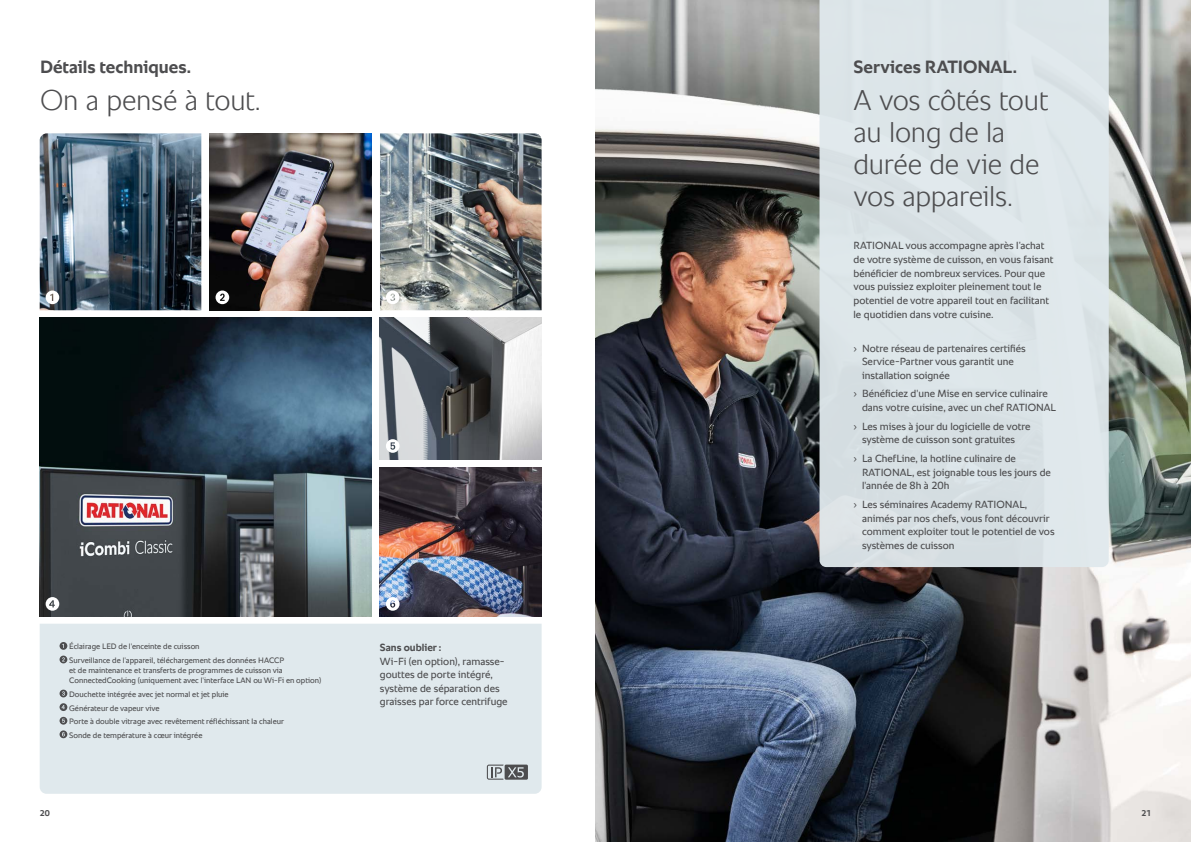
<style>
.page{position:relative;width:1191px;height:842px;background:#fff}
.page>*{position:absolute;margin:0;border:0;box-sizing:border-box;transform-origin:0 0}
.t1{font:300 29px/32px "RATIONAL Sans TT";letter-spacing:-.01em;color:#4d4d4f}
.t2{font:700 18px "RATIONAL Sans TT";color:#4d4d4f}
.t3{font:10.5px/13.6px "RATIONAL Sans TT";color:#4d4d4f}
.t4{font:700 10.5px "RATIONAL Sans TT";color:#4d4d4f}
.t5{font:700 8.5px "RATIONAL Sans TT";color:#4d4d4f}
.t6{font:8px/13.6px "RATIONAL Sans TT";color:#4d4d4f}
</style>
<div class="page">
<img style="left:595px;top:0;width:596px;height:842px">
<div style="left:819px;top:0;width:289px;height:567px;background:#dce5e8"></div>
<img style="left:40px;top:133px;width:161px;height:177px">
<img style="left:210px;top:133px;width:161px;height:177px">
<img style="left:380px;top:133px;width:161px;height:177px">
<img style="left:40px;top:317px;width:332px;height:300px">
<img style="left:380px;top:467px;width:161px;height:150px">
<img style="left:380px;top:317px;width:161px;height:142px">
<svg style="left:46px;top:290px;width:13px;height:14px"></svg>
<svg style="left:215px;top:290px;width:14px;height:14px"></svg>
<svg style="left:386px;top:439px;width:13px;height:14px"></svg>
<svg style="left:386px;top:597px;width:13px;height:14px"></svg>
<svg style="left:386px;top:290px;width:13px;height:14px"></svg>
<div style="left:40px;top:624px;width:501px;height:170px;background:#e0e9ed"></div>
<svg style="left:60px;top:642px;width:7px;height:8px"></svg>
<svg style="left:60px;top:656px;width:7px;height:7px"></svg>
<svg style="left:60px;top:690px;width:7px;height:7px"></svg>
<svg style="left:60px;top:703px;width:7px;height:8px"></svg>
<svg style="left:60px;top:717px;width:7px;height:21px"></svg>
<svg style="left:46px;top:597px;width:13px;height:14px"></svg>
<svg style="left:487px;top:765px;width:41px;height:15px"></svg>
<h2 class="t2" style="left:40px;top:53px;width:152px">Détails techniques.</h2>
<h1 class="t1" style="left:40px;top:84px;width:222px">On a pensé à tout.</h1>
<p class="t6" style="left:69px;top:640px;width:216px">Éclairage LED de l'enceinte de cuisson<br>Surveillance de l’appareil, téléchargement des données HACCP</p>
<p class="t6" style="left:69px;top:665px;width:253px;line-height:10.2px">et de maintenance et transferts de programmes de cuisson via<br>ConnectedCooking (uniquement avec l’interface LAN ou Wi-Fi en option)</p>
<p class="t6" style="left:69px;top:687px;width:216px">Douchette intégrée avec jet normal et jet pluie<br>Générateur de vapeur vive<br>Porte à double vitrage avec revêtement réfléchissant la chaleur Sonde de température à cœur intégrée</p>
<p class="t4" style="left:380px;top:640px;width:63px">Sans oublier :</p>
<p class="t3" style="left:380px;top:654px;width:129px">Wi-Fi (en option), ramasse&shy;gouttes de porte intégré, système de séparation des graisses par force centrifuge</p>
<h2 class="t2" style="left:853px;top:53px;width:165px">Services RATIONAL.</h2>
<h1 class="t1" style="left:853px;top:84px;width:196px">A vos côtés tout au long de la durée de vie de vos appareils.</h1>
<p class="t3" style="left:853px;top:239px;width:201px">RATIONAL vous accompagne après l’achat de votre système de cuisson, en vous faisant bénéficier de nombreux services. Pour que vous puissiez exploiter pleinement tout le potentiel de votre appareil tout en facilitant le quotidien dans votre cuisine.</p>
<p class="t3" style="left:862px;top:341px;width:165px;text-indent:-9px">› Notre réseau de partenaires certifiés<br>Service-Partner vous garantit une installation soignée</p>
<p class="t3" style="left:862px;top:387px;width:196px;text-indent:-9px">› Bénéficiez d'une Mise en service culinaire dans votre cuisine, avec un chef RATIONAL</p>
<p class="t3" style="left:862px;top:419px;width:170px;text-indent:-9px">› Les mises à jour du logicielle de votre système de cuisson sont gratuites</p>
<p class="t3" style="left:862px;top:452px;width:190px;text-indent:-9px">› La ChefLine, la hotline culinaire de<br>RATIONAL, est joignable tous les jours de l'année de 8h à 20h</p>
<p class="t3" style="left:862px;top:498px;width:194px;text-indent:-9px">› Les séminaires Academy RATIONAL, animés par nos chefs, vous font découvrir comment exploiter tout le potentiel de vos systèmes de cuisson</p>
<p class="t5" style="left:40px;top:807px;width:12px">20</p>
<p class="t5" style="left:1141px;top:807px;width:11px">21</p>
</div>
